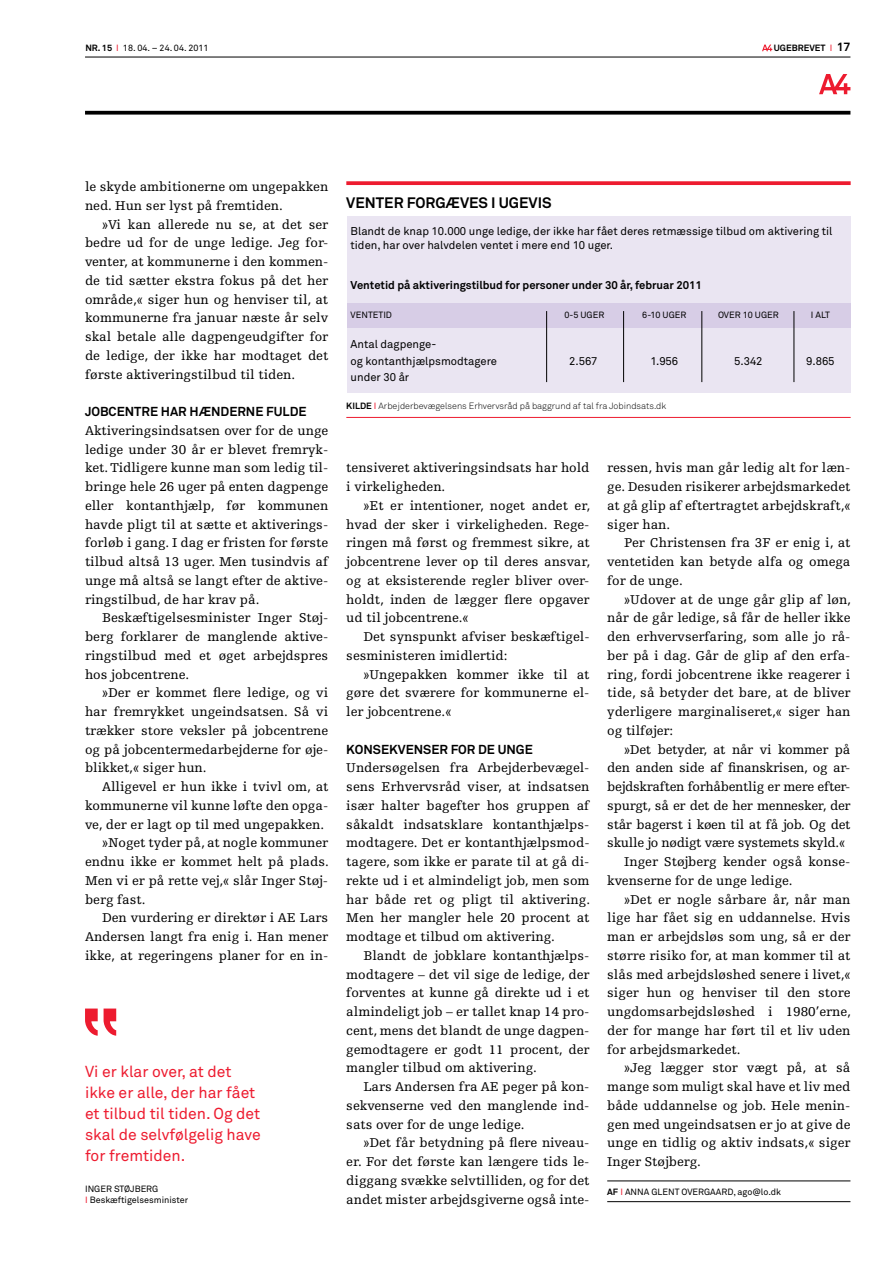
<style>
.page{position:relative;width:893px;height:1263px;background:#fff}
.page>*{position:absolute;margin:0;border:0;box-sizing:border-box;transform-origin:0 0}
.t1{font:15.75px/21px "Akkurat Office";color:#ed1b2f}
.t2{font:700 15px "Akkurat Office";color:#000}
.t3{font:13.5px/18.8px "Egyptienne FLT";color:#000;text-align:justify}
.t4{font:13.5px "Egyptienne FLT";letter-spacing:-.02em;color:#000}
.t5{font:700 12.9px "Akkurat Office";color:#000}
.t6{font:11.25px/13.5px "Akkurat Office";color:#000}
.t7{font:700 11.25px "Akkurat Office";color:#000}
.t8{font:9px/10.8px "Akkurat Office";color:#000}
.t9{font:9px "Akkurat Light Office";color:#000}
.t10{font:700 9px "Akkurat Office";color:#000}
.s1{font-weight:700}
.s2{color:#ed1b2f}
.s3{font-weight:400;color:#ed1b2f}
.s4{font-size:12px}
.s5{font-family:"Akkurat Office";font-weight:700}
.s6{font-family:"Akkurat Office";color:#ed1b2f}
</style>
<div class="page">
<svg style="left:819px;top:74px;width:31px;height:20px"></svg>
<svg style="left:85px;top:111px;width:765px;height:4px;background:#1a1a1a"></svg>
<hr style="left:85px;top:57px;width:765px;height:1px;background:#000">
<svg style="left:762px;top:45px;width:10px;height:6px"></svg>
<hr style="left:607px;top:1180px;width:243px;height:1px;background:#000">
<hr style="left:607px;top:1201px;width:243px;height:1px;background:#000">
<div style="left:347px;top:216px;width:504px;height:176px;background:#eae5f2"></div>
<div style="left:347px;top:303px;width:504px;height:24px;background:#d7cde6"></div>
<svg style="left:346px;top:181px;width:505px;height:4px;background:#ee2b3d"></svg>
<hr style="left:346px;top:417px;width:505px;height:1px;background:#ed1b2f">
<hr style="left:794px;top:311px;width:1px;height:71px;background:#000">
<hr style="left:702px;top:311px;width:1px;height:71px;background:#000">
<hr style="left:623px;top:311px;width:1px;height:71px;background:#000">
<hr style="left:546px;top:311px;width:1px;height:71px;background:#000">
<svg style="left:85px;top:1008px;width:13px;height:28px"></svg>
<svg style="left:104px;top:1008px;width:12px;height:28px"></svg>
<p class="t8" style="left:85px;top:43px;width:125px"><span class="s1">NR. 15</span> <span class="s2">i</span> 18. 04. – 24. 04. 2011</p>
<p class="t10" style="left:774px;top:42px;width:78px">UGEBREVET <span class="s3">i</span> <span class="s4">17</span></p>
<p class="t3" style="left:85px;top:177px;width:245px">le skyde ambitionerne om ungepakken ned. Hun ser lyst på fremtiden.</p>
<p class="t3" style="left:85px;top:215px;width:245px;text-indent:17px">»Vi kan allerede nu se, at det ser bedre ud for de unge ledige. Jeg for&shy;venter, at kommunerne i den kommen&shy;de tid sætter ekstra fokus på det her område,« siger hun og henviser til, at kommunerne fra januar næste år selv skal betale alle dagpengeudgifter for de ledige, der ikke har modtaget det første aktiveringstilbud til tiden.</p>
<p class="t5" style="left:85px;top:403px;width:223px">JOBCENTRE HAR HÆNDERNE FULDE</p>
<p class="t3" style="left:85px;top:421px;width:245px">Aktiveringsindsatsen over for de unge ledige under 30 år er blevet fremryk&shy;ket. Tidligere kunne man som ledig til&shy;bringe hele 26 uger på enten dagpenge eller kontanthjælp, før kommunen havde pligt til at sætte et aktiverings&shy;forløb i gang. I dag er fristen for første tilbud altså 13 uger. Men tusindvis af unge må altså se langt efter de aktive&shy;ringstilbud, de har krav på.</p>
<p class="t3" style="left:85px;top:609px;width:245px;text-indent:17px">Beskæftigelsesminister Inger Støj&shy;berg forklarer de manglende aktive&shy;ringstilbud med et øget arbejdspres hos jobcentrene.</p>
<p class="t3" style="left:85px;top:684px;width:245px;text-indent:17px">»Der er kommet flere ledige, og vi har fremrykket ungeindsatsen. Så vi trækker store veksler på jobcentrene og på jobcentermedarbejderne for øje&shy;blikket,« siger hun.</p>
<p class="t3" style="left:102px;top:777px;width:228px">Alligevel er hun ikke i tvivl om, at</p>
<p class="t3" style="left:85px;top:796px;width:245px">kommunerne vil kunne løfte den opga-</p>
<p class="t3" style="left:85px;top:815px;width:241px">ve, der er lagt op til med ungepakken.</p>
<p class="t3" style="left:102px;top:834px;width:228px">»Noget tyder på, at nogle kommuner</p>
<p class="t3" style="left:85px;top:852px;width:245px">endnu ikke er kommet helt på plads.</p>
<p class="t3" style="left:85px;top:871px;width:245px">Men vi er på rette vej,« slår Inger Støj-</p>
<p class="t3" style="left:85px;top:890px;width:62px">berg fast.</p>
<p class="t3" style="left:102px;top:909px;width:228px">Den vurdering er direktør i AE Lars</p>
<p class="t3" style="left:85px;top:927px;width:245px">Andersen langt fra enig i. Han mener</p>
<p class="t3" style="left:85px;top:946px;width:245px">ikke, at regeringens planer for en in-</p>
<p class="t1" style="left:85px;top:1061px;width:177px">Vi er klar over, at det ikke er alle, der har fået et tilbud til tiden. Og det skal de selvfølgelig have for fremtiden.</p>
<p class="t8" style="left:85px;top:1184px;width:105px">I nger Støjberg<br><span class="s2">i</span> Beskæftigelsesminister</p>
<p class="t2" style="left:346px;top:194px;width:207px">VENTER FORGÆVES I UGEVIS</p>
<p class="t6" style="left:351px;top:225px;width:483px">Blandt de knap 10.000 unge ledige, der ikke har fået deres retmæssige tilbud om aktivering til tiden, har over halvdelen ventet i mere end 10 uger.</p>
<p class="t7" style="left:351px;top:278px;width:353px">VENTETID PÅ AKTIVERINGSTILBUD FOR PERSONER UNDER 30 ÅR, FEBRUAR 2011</p>
<p class="t8" style="left:351px;top:310px;width:43px">Ventetid</p>
<p class="t8" style="left:564px;top:310px;width:41px">0-5 uger</p>
<p class="t8" style="left:642px;top:310px;width:60px">6-10 uger Ov</p>
<p class="t8" style="left:729px;top:310px;width:68px">er 10 uger I</p>
<p class="t8" style="left:816px;top:310px;width:16px">alt</p>
<p class="t6" style="left:351px;top:336px;width:148px;line-height:16.5px">Antal dagpenge-<br>og kontanthjælpsmodtagere</p>
<p class="t6" style="left:569px;top:354px;width:30px">2.567</p>
<p class="t6" style="left:650px;top:354px;width:29px">1.956</p>
<p class="t6" style="left:734px;top:354px;width:30px">5.342</p>
<p class="t6" style="left:806px;top:354px;width:30px">9.865</p>
<p class="t6" style="left:351px;top:371px;width:60px">under 30 år</p>
<p class="t9" style="left:346px;top:400px;width:322px"><span class="s5">KI LDE</span> <span class="s6">i</span> Arbejderbevægelsens Erhvervsråd på baggrund af tal fra Jobindsats.dk</p>
<p class="t3" style="left:346px;top:459px;width:245px">tensiveret aktiveringsindsats har hold i virkeligheden.</p>
<p class="t3" style="left:346px;top:496px;width:245px;text-indent:17px">»Et er intentioner, noget andet er, hvad der sker i virkeligheden. Rege&shy;ringen må først og fremmest sikre, at jobcentrene lever op til deres ansvar, og at eksisterende regler bliver over&shy;holdt, inden de lægger flere opgaver ud til jobcentrene.«</p>
<p class="t3" style="left:346px;top:627px;width:245px;text-indent:17px">Det synspunkt afviser beskæftigel&shy;sesministeren imidlertid:</p>
<p class="t3" style="left:346px;top:665px;width:245px;text-indent:17px">»Ungepakken kommer ikke til at gøre det sværere for kommunerne el&shy;ler jobcentrene.«</p>
<p class="t5" style="left:346px;top:741px;width:188px">KONSEKVENSER FOR DE UNGE</p>
<p class="t3" style="left:346px;top:759px;width:245px">Undersøgelsen fra Arbejderbevægel&shy;sens Erhvervsråd viser, at indsatsen især halter bagefter hos gruppen af såkaldt indsatsklare kontanthjælps&shy;modtagere. Det er kontanthjælpsmod&shy;tagere, som ikke er parate til at gå di&shy;rekte ud i et almindeligt job, men som har både ret og pligt til aktivering.<br>Men her mangler hele 20 procent at modtage et tilbud om aktivering.</p>
<p class="t3" style="left:346px;top:946px;width:245px;text-indent:17px">Blandt de jobklare kontanthjælps&shy;modtagere – det vil sige de ledige, der forventes at kunne gå direkte ud i et almindeligt job – er tallet knap 14 pro&shy;cent, mens det blandt de unge dagpen&shy;gemodtagere er godt 11 procent, der mangler tilbud om aktivering.</p>
<p class="t3" style="left:346px;top:1077px;width:245px;text-indent:17px">Lars Andersen fra AE peger på kon&shy;sekvenserne ved den manglende ind&shy;sats over for de unge ledige.</p>
<p class="t3" style="left:346px;top:1134px;width:245px;text-indent:17px">»Det får betydning på flere niveau&shy;er. For det første kan længere tids le&shy;diggang svække selvtilliden, og for det andet mister arbejdsgiverne også inte-</p>
<p class="t3" style="left:607px;top:459px;width:245px">ressen, hvis man går ledig alt for læn&shy;ge. Desuden risikerer arbejdsmarkedet at gå glip af eftertragtet arbejdskraft,« siger han.</p>
<p class="t3" style="left:607px;top:534px;width:245px;text-indent:17px">Per Christensen fra 3F er enig i, at ventetiden kan betyde alfa og omega for de unge.</p>
<p class="t3" style="left:607px;top:590px;width:245px;text-indent:17px">»Udover at de unge går glip af løn, når de går ledige, så får de heller ikke den erhvervserfaring, som alle jo rå&shy;ber på i dag. Går de glip af den erfa&shy;ring, fordi jobcentrene ikke reagerer i tide, så betyder det bare, at de bliver yderligere marginaliseret,« siger han og tilføjer:</p>
<p class="t4" style="left:624px;top:742px;width:228px">»Det betyder, at når vi kommer på</p>
<p class="t4" style="left:607px;top:760px;width:245px">den anden side af finanskrisen, og ar-</p>
<p class="t4" style="left:607px;top:779px;width:245px">bejdskraften forhåbentlig er mere efter-</p>
<p class="t4" style="left:607px;top:798px;width:245px">spurgt, så er det de her mennesker, der</p>
<p class="t4" style="left:607px;top:817px;width:245px">står bagerst i køen til at få job. Og det</p>
<p class="t4" style="left:607px;top:835px;width:239px">skulle jo nødigt være systemets skyld.«</p>
<p class="t3" style="left:624px;top:852px;width:228px">Inger Støjberg kender også konse-</p>
<p class="t3" style="left:607px;top:871px;width:187px">kvenserne for de unge ledige.</p>
<p class="t3" style="left:624px;top:890px;width:228px">»Det er nogle sårbare år, når man</p>
<p class="t3" style="left:607px;top:909px;width:245px">lige har fået sig en uddannelse. Hvis</p>
<p class="t3" style="left:607px;top:927px;width:245px">man er arbejdsløs som ung, så er der</p>
<p class="t3" style="left:607px;top:946px;width:245px">større risiko for, at man kommer til at</p>
<p class="t3" style="left:607px;top:965px;width:245px">slås med arbejdsløshed senere i livet,«</p>
<p class="t3" style="left:607px;top:984px;width:245px">siger hun og henviser til den store</p>
<p class="t3" style="left:607px;top:1002px;width:245px">ungdomsarbejdsløshed i 1980’erne,</p>
<p class="t3" style="left:607px;top:1021px;width:245px">der for mange har ført til et liv uden</p>
<p class="t3" style="left:607px;top:1040px;width:135px">for arbejdsmarkedet.</p>
<p class="t3" style="left:624px;top:1059px;width:228px">»Jeg lægger stor vægt på, at så</p>
<p class="t3" style="left:607px;top:1077px;width:245px">mange som muligt skal have et liv med</p>
<p class="t3" style="left:607px;top:1096px;width:245px">både uddannelse og job. Hele menin-</p>
<p class="t3" style="left:607px;top:1115px;width:245px">gen med ungeindsatsen er jo at give de</p>
<p class="t3" style="left:607px;top:1134px;width:245px">unge en tidlig og aktiv indsats,« siger</p>
<p class="t3" style="left:607px;top:1152px;width:95px">Inger Støjberg.</p>
<p class="t8" style="left:607px;top:1186px;width:175px"><span class="s1">AF</span> <span class="s2">i</span> anna Glent Overgaard, ago@lo.dk</p>
</div>
